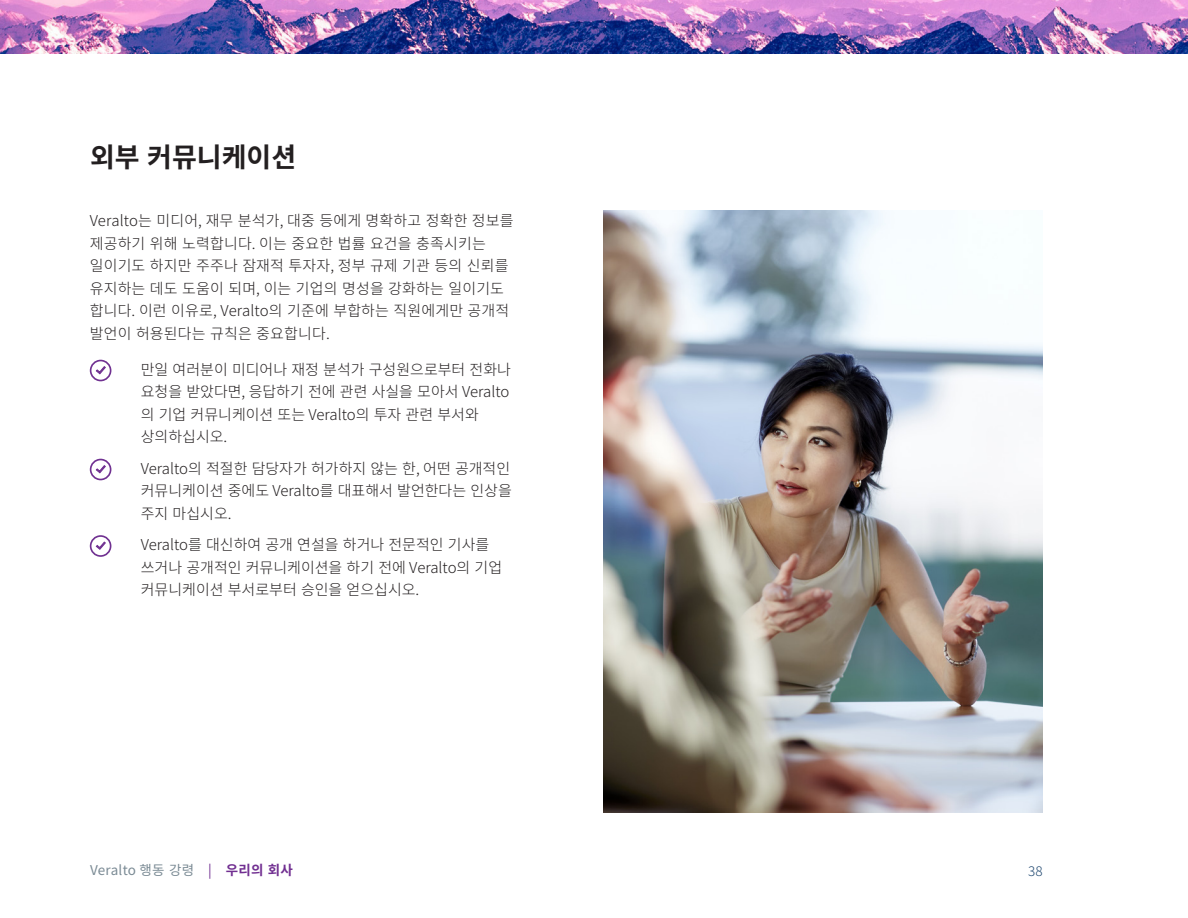
<style>
.page{position:relative;width:1188px;height:918px;background:#fff}
.page>*{position:absolute;margin:0;border:0;box-sizing:border-box;transform-origin:0 0}
.Chapter_Title{font:700 27px "Source Han Sans K";color:#231f20}
.Bullet_Large{font:300 15px/22.5px "Source Han Sans K";color:#231f20}
.Body_Text{font:300 15px/22.5px "Source Han Sans K";letter-spacing:.01em;color:#231f20}
.t1{font:13.5px "Source Han Sans K";letter-spacing:.02em;color:#7a8a94}
.t2{font:300 13.5px "Source Han Sans K";color:#224a72}
.s1{color:#712f91}
.s2{font-weight:700;color:#712f91}
</style>
<div class="page">
<img style="left:0;top:0;width:1188px;height:54px">
<div style="left:90px;top:360px;width:21px;height:21px;border:2px solid #703191;border-radius:50%"></div>
<svg style="left:96px;top:366px;width:10px;height:8px"></svg>
<div style="left:90px;top:459px;width:21px;height:21px;border:2px solid #703191;border-radius:50%"></div>
<svg style="left:96px;top:465px;width:10px;height:8px"></svg>
<div style="left:90px;top:535px;width:21px;height:22px;border:2px solid #703191;border-radius:50%"></div>
<svg style="left:96px;top:542px;width:10px;height:8px"></svg>
<img style="left:603px;top:210px;width:440px;height:603px">
<p class="Chapter_Title" style="left:90px;top:142px;width:208px">외부 커뮤니케이션</p>
<p class="Body_Text" style="left:90px;top:210px;width:425px">Veralto는 미디어, 재무 분석가, 대중 등에게 명확하고 정확한 정보를 제공하기 위해 노력합니다. 이는 중요한 법률 요건을 충족시키는 일이기도 하지만 주주나 잠재적 투자자, 정부 규제 기관 등의 신뢰를 유지하는 데도 도움이 되며, 이는 기업의 명성을 강화하는 일이기도 합니다. 이런 이유로, Veralto의 기준에 부합하는 직원에게만 공개적 발언이 허용된다는 규칙은 중요합니다.</p>
<p class="Bullet_Large" style="left:141px;top:359px;width:372px">만일 여러분이 미디어나 재정 분석가 구성원으로부터 전화나 요청을 받았다면, 응답하기 전에 관련 사실을 모아서 Veralto 의 기업 커뮤니케이션 또는 Veralto의 투자 관련 부서와 상의하십시오.</p>
<p class="Bullet_Large" style="left:141px;top:458px;width:373px;text-align:justify">Veralto의 적절한 담당자가 허가하지 않는 한, 어떤 공개적인 커뮤니케이션 중에도 Veralto를 대표해서 발언한다는 인상을 주지 마십시오.</p>
<p class="Bullet_Large" style="left:141px;top:534px;width:363px">Veralto를 대신하여 공개 연설을 하거나 전문적인 기사를 쓰거나 공개적인 커뮤니케이션을 하기 전에 Veralto의 기업 커뮤니케이션 부서로부터 승인을 얻으십시오.</p>
<p class="t1" style="left:90px;top:862px;width:205px">Veralto 행동 강령 <span class="s1">|</span> <span class="s2">우리의 회사</span></p>
<p class="t2" style="left:1028px;top:863px;width:16px">38</p>
</div>
